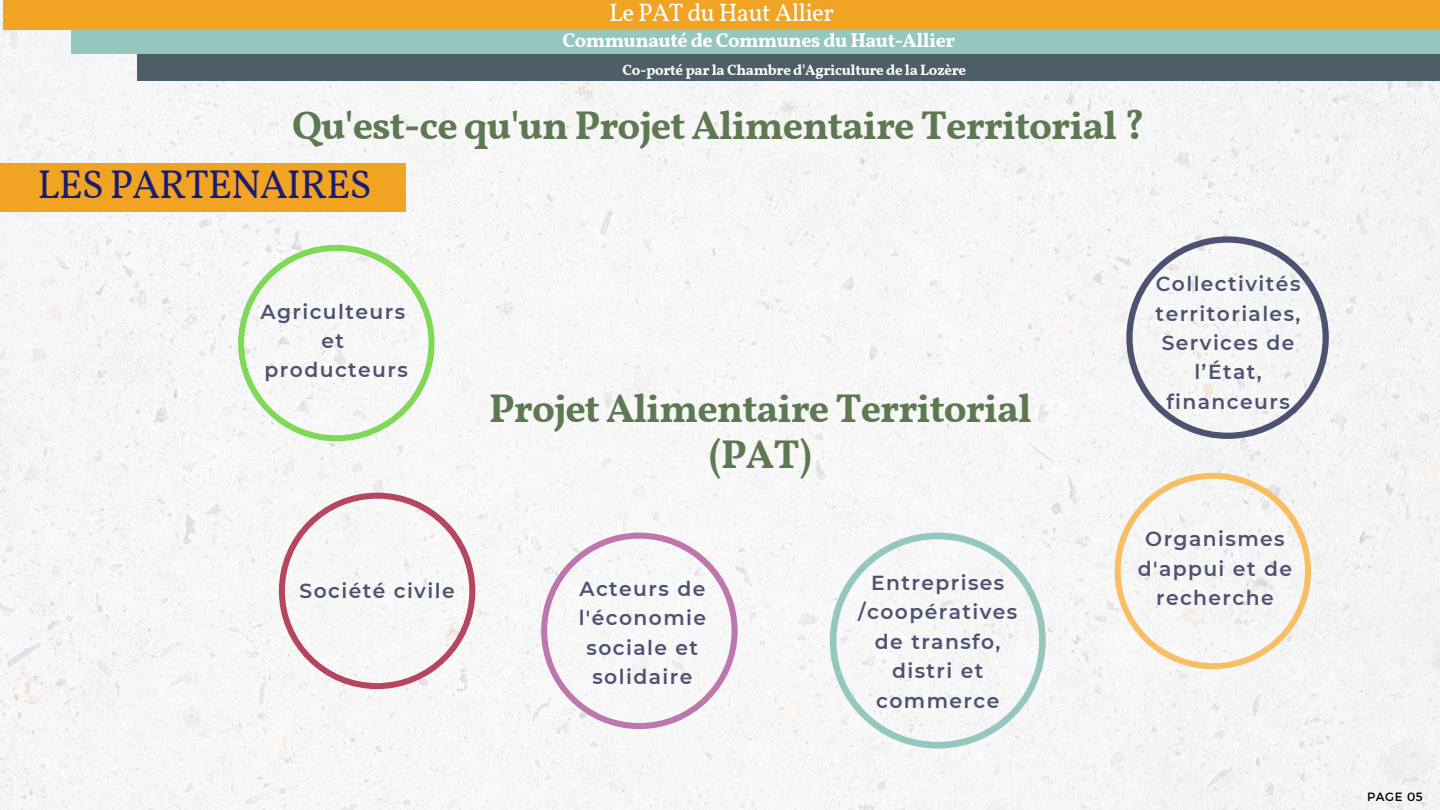
<style>
.page{position:relative;width:1440px;height:810px;background:#fff}
.page>*{position:absolute;margin:0;border:0;box-sizing:border-box;transform-origin:0 0}
.t1{font:700 40px/45.8px "Vollkorn";letter-spacing:-.025em;color:#5d7952;text-align:center}
.t2{font:40px "Vollkorn";letter-spacing:-.025em;color:#1a1c71}
.t3{font:25px "Vollkorn";letter-spacing:-.025em;color:#fff}
.t4{font:600 20.3px/29.4px "Montserrat";letter-spacing:.07em;color:#4c5270;text-align:center}
.t5{font:700 20px "Vollkorn";letter-spacing:-.025em;color:#fff}
.t6{font:700 15px "Vollkorn";letter-spacing:-.025em;color:#fff}
.t7{font:12px "Montserrat";letter-spacing:.05em;color:#000}
</style>
<div class="page">
<img style="left:0;top:1px;width:1440px;height:809px">
<div style="left:3px;top:0;width:1437px;height:30px;background:#f1a323"></div>
<div style="left:71px;top:30px;width:1369px;height:24px;background:#95c7bf"></div>
<div style="left:138px;top:54px;width:1302px;height:27px;background:#4d5e68"></div>
<div style="left:0;top:163px;width:406px;height:49px;background:#f1a323"></div>
<svg style="left:238px;top:245px;width:197px;height:196px"></svg>
<svg style="left:279px;top:493px;width:196px;height:196px"></svg>
<svg style="left:541px;top:533px;width:197px;height:196px"></svg>
<svg style="left:830px;top:533px;width:216px;height:216px;fill:#f7f7f6"></svg>
<svg style="left:1115px;top:473px;width:196px;height:196px"></svg>
<svg style="left:1126px;top:236px;width:203px;height:203px"></svg>
<p class="t3" style="left:609px;top:-3px;width:226px">Le PAT du Haut Allier</p>
<p class="t5" style="left:562px;top:28px;width:394px">Communauté de Communes du Haut-Allier</p>
<p class="t6" style="left:623px;top:60px;width:345px">Co-porté par la Chambre d'Agriculture de la Lozère</p>
<h1 class="t1" style="left:292px;top:106px;width:854px">Qu'est-ce qu'un Projet Alimentaire Territorial ?</h1>
<h1 class="t2" style="left:37px;top:160px;width:336px">LES PARTENAIRES</h1>
<p class="t4" style="left:260px;top:297px;width:149px">Agriculteurs et producteurs</p>
<h1 class="t1" style="left:489px;top:389px;width:544px">Projet Alimentaire Territorial (PAT)</h1>
<p class="t4" style="left:299px;top:576px;width:157px">Société civile</p>
<p class="t4" style="left:579px;top:574px;width:129px">Acteurs de l'économie sociale et solidaire</p>
<p class="t4" style="left:858px;top:568px;width:161px">Entreprises /coopératives de transfo, distri et commerce</p>
<p class="t4" style="left:1156px;top:269px;width:146px">Collectivités territoriales,<br>Services de l’État, financeurs</p>
<p class="t4" style="left:1138px;top:524px;width:156px">Organismes d'appui et de recherche</p>
<p class="t7" style="left:1367px;top:789px;width:57px">PAGE 05</p>
</div>
